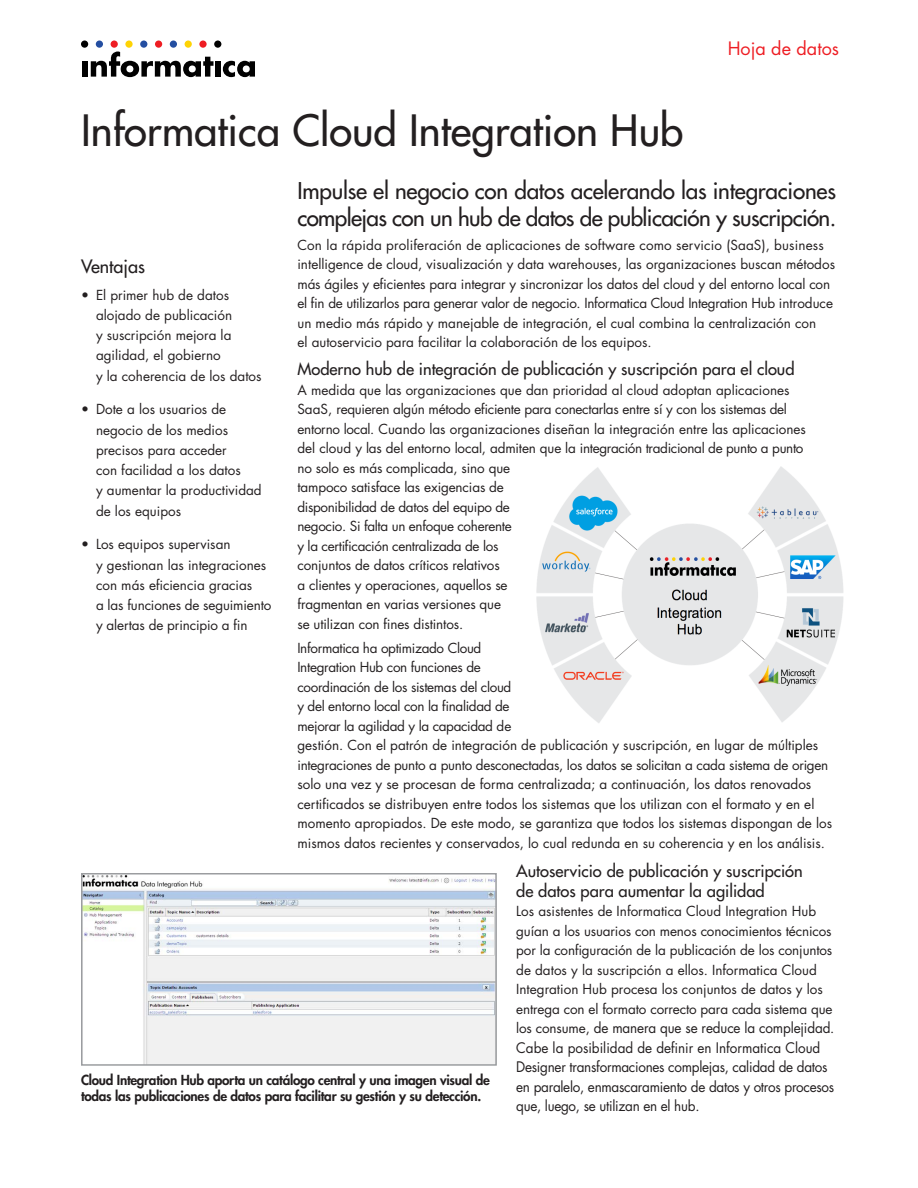
<style>
.page{position:relative;width:918px;height:1188px;background:#fff}
.page>*{position:absolute;margin:0;border:0;box-sizing:border-box;transform-origin:0 0}
.document_title{font:500 42px "Futura Std";color:#231f20}
.header_1{font:500 22.5px/27px "Futura Std";letter-spacing:-.01em;color:#231f20}
.t1{font:18px "Futura Std";color:#ee1d23}
.benefits_callout_hea{font:500 18px "Futura Std";color:#231f20}
.header_2{font:500 16.5px/19.8px "Futura Std";color:#231f20}
.body_text{font:14.25px/19.5px "Futura Std";letter-spacing:-.02em;color:#231f20;scale:.95 1}
.body_text-2{font:13.5px/19.5px "Futura Std";color:#231f20}
.t2{font:800 13.5px/16.2px "Futura Std";letter-spacing:-.02em;color:#231f20}
.s1{font-size:13.5px}
</style>
<div class="page">
<div style="left:82px;top:61px;width:5px;height:16px;background:#010101"></div>
<svg style="left:91px;top:52px;width:123px;height:25px"></svg>
<div style="left:215px;top:61px;width:6px;height:16px;background:#010101"></div>
<svg style="left:223px;top:61px;width:32px;height:16px"></svg>
<div style="left:81px;top:41px;width:7px;height:7px;background:#010101;border-radius:50%"></div>
<div style="left:96px;top:41px;width:7px;height:7px;background:#244ea1;border-radius:50%"></div>
<div style="left:111px;top:41px;width:7px;height:7px;background:#ee1d23;border-radius:50%"></div>
<div style="left:125px;top:41px;width:8px;height:7px;background:#fed304;border-radius:50%"></div>
<div style="left:140px;top:41px;width:7px;height:7px;background:#244ea1;border-radius:50%"></div>
<div style="left:155px;top:41px;width:7px;height:7px;background:#ee1d23;border-radius:50%"></div>
<div style="left:170px;top:41px;width:7px;height:7px;background:#244ea1;border-radius:50%"></div>
<div style="left:199px;top:41px;width:8px;height:7px;background:#ee1d23;border-radius:50%"></div>
<div style="left:185px;top:41px;width:7px;height:7px;background:#fed304;border-radius:50%"></div>
<div style="left:214px;top:41px;width:7px;height:7px;background:#010101;border-radius:50%"></div>
<img style="left:536px;top:467px;width:308px;height:256px">
<img style="left:84px;top:876px;width:410px;height:187px">
<div style="left:81px;top:873px;width:416px;height:193px;border:2px solid #9b9da0"></div>
<h3 class="t1" style="left:728px;top:37px;width:113px">Hoja de datos</h3>
<p class="document_title" style="left:81px;top:104px;width:604px">Informatica Cloud Integration Hub</p>
<p class="header_1" style="left:297px;top:177px;width:540px">Impulse el negocio con datos acelerando las integraciones complejas con un hub de datos de publicación y suscripción.</p>
<p class="body_text-2" style="left:297px;top:235px;width:539px">Con la rápida proliferación de aplicaciones de software como servicio (SaaS), business intelligence de cloud, visualización y data warehouses, las organizaciones buscan métodos más ágiles y eficientes para integrar y sincronizar los datos del cloud y del entorno local con el fin de utilizarlos para generar valor de negocio. Informatica Cloud Integration Hub introduce un medio más rápido y manejable de integración, el cual combina la centralización con<br>el autoservicio para facilitar la colaboración de los equipos.</p>
<p class="header_2" style="left:297px;top:360px;width:499px">Moderno hub de integración de publicación y suscripción para el cloud</p>
<p class="body_text-2" style="left:297px;top:380px;width:510px">A medida que las organizaciones que dan prioridad al cloud adoptan aplicaciones SaaS, requieren algún método eficiente para conectarlas entre sí y con los sistemas del entorno local. Cuando las organizaciones diseñan la integración entre las aplicaciones del cloud y las del entorno local, admiten que la integración tradicional de punto a punto no solo es más complicada, sino que<br>tampoco satisface las exigencias de<br>disponibilidad de datos del equipo de<br>negocio. Si falta un enfoque coherente<br>y la certificación centralizada de los<br>conjuntos de datos críticos relativos<br>a clientes y operaciones, aquellos se<br>fragmentan en varias versiones que<br>se utilizan con fines distintos.</p>
<p class="body_text-2" style="left:297px;top:638px;width:536px">Informatica ha optimizado Cloud<br>Integration Hub con funciones de<br>coordinación de los sistemas del cloud<br>y del entorno local con la finalidad de<br>mejorar la agilidad y la capacidad de<br>gestión. Con el patrón de integración de publicación y suscripción, en lugar de múltiples integraciones de punto a punto desconectadas, los datos se solicitan a cada sistema de origen solo una vez y se procesan de forma centralizada; a continuación, los datos renovados certificados se distribuyen entre todos los sistemas que los utilizan con el formato y en el momento apropiados. De este modo, se garantiza que todos los sistemas dispongan de los mismos datos recientes y conservados, lo cual redunda en su coherencia y en los análisis.</p>
<p class="header_2" style="left:516px;top:861px;width:288px">Autoservicio de publicación y suscripción de datos para aumentar la agilidad</p>
<p class="body_text-2" style="left:516px;top:902px;width:318px">Los asistentes de Informatica Cloud Integration Hub guían a los usuarios con menos conocimientos técnicos por la configuración de la publicación de los conjuntos de datos y la suscripción a ellos. Informatica Cloud Integration Hub procesa los conjuntos de datos y los entrega con el formato correcto para cada sistema que</p>
<p class="body_text" style="left:516px;top:1018px;width:336px"><span class="s1">los consume,</span> de manera que se reduce la complejidad<span class="s1">.<br></span>Cabe la posibilidad de definir en Informatica Cloud Designer transformaciones complejas, calidad de datos en paralelo, enmascaramiento de datos y otros procesos que, luego, se utilizan en el hub.</p>
<p class="benefits_callout_hea" style="left:81px;top:255px;width:66px">Ventajas</p>
<p class="body_text-2" style="left:96px;top:285px;width:167px;line-height:20.2px;text-indent:-15px">• El primer hub de datos alojado de publicación<br>y suscripción mejora la agilidad, el gobierno<br>y la coherencia de los datos</p>
<p class="body_text-2" style="left:96px;top:399px;width:167px;line-height:20.2px;text-indent:-15px">• Dote a los usuarios de negocio de los medios precisos para acceder<br>con facilidad a los datos<br>y aumentar la productividad de los equipos</p>
<p class="body_text-2" style="left:96px;top:534px;width:177px;line-height:20.2px;text-indent:-15px">• Los equipos supervisan<br>y gestionan las integraciones con más eficiencia gracias<br>a las funciones de seguimiento y alertas de principio a fin</p>
<p class="t2" style="left:81px;top:1072px;width:410px">Cloud Integration Hub aporta un catálogo central y una imagen visual de todas las publicaciones de datos para facilitar su gestión y su detección.</p>
</div>
